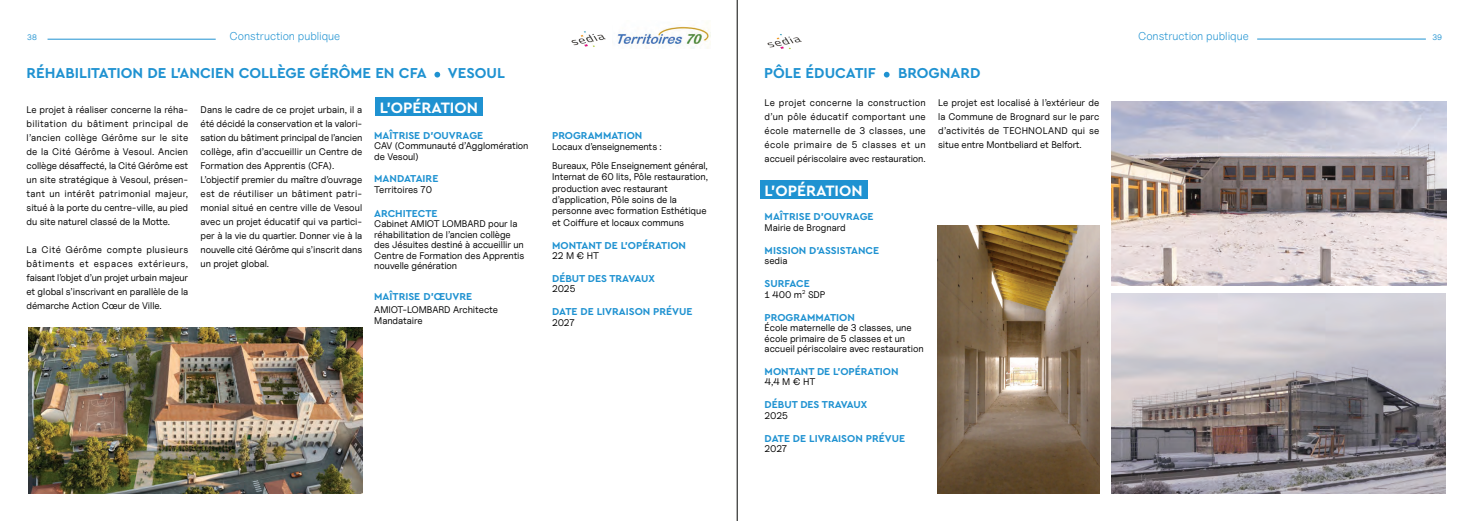
<style>
.page{position:relative;width:1474px;height:521px;background:#fff}
.page>*{position:absolute;margin:0;border:0;box-sizing:border-box;transform-origin:0 0}
.t1{font:700 15.75px "Cera Pro";color:#fff}
.t2{font:700 15.05px "Cera Pro";color:#1f92d1}
.t3{font:300 11.38px "Uncut Sans";color:#1f92d1}
.t4{font:700 10.5px "Cera Pro";color:#1f92d1}
.t5{font:9.62px/14px "Uncut Sans";letter-spacing:-.005em;color:#000001}
.t6{font:7.88px "Uncut Sans";color:#1f92d1}
</style>
<div class="page">
<hr style="left:48px;top:39px;width:168px;height:1px;background:#1f92d1">
<hr style="left:1257px;top:39px;width:168px;height:1px;background:#1f92d1">
<hr style="left:737px;top:0;width:1px;height:521px;background:#040503">
<svg style="left:434px;top:72px;width:6px;height:6px"></svg>
<img style="left:29px;top:327px;width:333px;height:167px">
<img style="left:617px;top:25px;width:93px;height:23px">
<img style="left:571px;top:31px;width:35px;height:16px">
<div style="left:375px;top:97px;width:108px;height:19px;background:#1f92d1"></div>
<svg style="left:883px;top:72px;width:6px;height:6px"></svg>
<img style="left:938px;top:226px;width:161px;height:268px">
<img style="left:1111px;top:101px;width:335px;height:184px">
<img style="left:1111px;top:293px;width:334px;height:200px">
<div style="left:759px;top:180px;width:108px;height:19px;background:#1f92d1"></div>
<img style="left:767px;top:34px;width:35px;height:15px">
<p class="t6" style="left:27px;top:32px;width:11px">38</p>
<p class="t3" style="left:230px;top:29px;width:112px">Construction publique</p>
<p class="t3" style="left:1138px;top:28px;width:112px">Construction publique</p>
<p class="t6" style="left:1432px;top:32px;width:11px">39</p>
<h2 class="t2" style="left:27px;top:62px;width:402px">RÉHABILITATION DE L’ANCIEN COLLÈGE GÉRÔME EN CFA</h2>
<h2 class="t2" style="left:448px;top:62px;width:59px">VESOUL</h2>
<p class="t5" style="left:27px;top:102px;width:163px;text-align:justify">Le projet à réaliser concerne la réha&shy;bilitation du bâtiment principal de l’ancien collège Gérôme sur le site de la Cité Gérôme à Vesoul. Ancien collège désaffecté, la Cité Gérôme est un site stratégique à Vesoul, présen&shy;tant un intérêt patrimonial majeur, situé à la porte du centre-ville, au pied du site naturel classé de la Motte.</p>
<p class="t5" style="left:27px;top:242px;width:163px;text-align:justify">La Cité Gérôme compte plusieurs bâtiments et espaces extérieurs, faisant l’objet d’un projet urbain majeur et global s’inscrivant en parallèle de la démarche Action Cœur de Ville.</p>
<p class="t5" style="left:201px;top:102px;width:163px">Dans le cadre de ce projet urbain, il a été décidé la conservation et la valori&shy;sation du bâtiment principal de l’ancien collège, afin d’accueillir un Centre de Formation des Apprentis (CFA).<br>L’objectif premier du maître d’ouvrage est de réutiliser un bâtiment patri&shy;monial situé en centre ville de Vesoul avec un projet éducatif qui va partici&shy;per à la vie du quartier. Donner vie à la nouvelle cité Gérôme qui s’inscrit dans un projet global.</p>
<h1 class="t1" style="left:380px;top:98px;width:99px">L'OPÉRATION</h1>
<p class="t4" style="left:374px;top:128px;width:110px">MAÎTRISE D’OUVRAGE</p>
<p class="t5" style="left:374px;top:140px;width:156px;line-height:10.5px">CAV (Communauté d’Agglomération de Vesoul)</p>
<p class="t4" style="left:374px;top:172px;width:66px">MANDATAIRE</p>
<p class="t5" style="left:374px;top:182px;width:59px">Territoires 70</p>
<p class="t4" style="left:374px;top:206px;width:65px">ARCHITECTE</p>
<p class="t5" style="left:374px;top:219px;width:152px;line-height:10.5px">Cabinet AMIOT LOMBARD pour la réhabilitation de l’ancien collège des Jésuites destiné à accueillir un<br>Centre de Formation des Apprentis nouvelle génération</p>
<p class="t4" style="left:374px;top:290px;width:99px">MAÎTRISE D’ŒUVRE</p>
<p class="t5" style="left:374px;top:304px;width:125px;line-height:10.5px">AMIOT-LOMBARD Architecte<br>Mandataire</p>
<p class="t4" style="left:552px;top:128px;width:92px">PROGRAMMATION</p>
<p class="t5" style="left:552px;top:137px;width:157px;line-height:18.8px">Locaux d’enseignements :<br>Bureaux, Pôle Enseignement général,</p>
<p class="t5" style="left:552px;top:171px;width:157px;line-height:11.4px">Internat de 60 lits, Pôle restauration, production avec restaurant d’application, Pôle soins de la personne avec formation Esthétique et Coiffure et locaux communs</p>
<p class="t4" style="left:552px;top:238px;width:135px">MONTANT DE L’OPÉRATION</p>
<p class="t5" style="left:552px;top:248px;width:48px">22 M € HT</p>
<p class="t4" style="left:552px;top:271px;width:104px">DÉBUT DES TRAVAUX</p>
<p class="t5" style="left:552px;top:282px;width:25px">2025</p>
<p class="t4" style="left:552px;top:305px;width:142px">DATE DE LIVRAISON PRÉVUE</p>
<p class="t5" style="left:552px;top:315px;width:24px">2027</p>
<h2 class="t2" style="left:764px;top:62px;width:113px">PÔLE ÉDUCATIF</h2>
<h2 class="t2" style="left:898px;top:62px;width:84px">BROGNARD</h2>
<p class="t5" style="left:764px;top:95px;width:163px;text-align:justify">Le projet concerne la construction d’un pôle éducatif comportant une école maternelle de 3 classes, une école primaire de 5 classes et un accueil périscolaire avec restauration.</p>
<p class="t5" style="left:938px;top:95px;width:163px;text-align:justify">Le projet est localisé à l’extérieur de la Commune de Brognard sur le parc d’activités de TECHNOLAND qui se situe entre Montbeliard et Belfort.</p>
<h1 class="t1" style="left:764px;top:180px;width:99px">L'OPÉRATION</h1>
<p class="t4" style="left:764px;top:210px;width:110px">MAÎTRISE D’OUVRAGE</p>
<p class="t5" style="left:764px;top:220px;width:82px">Mairie de Brognard</p>
<p class="t4" style="left:764px;top:243px;width:116px">MISSION D'ASSISTANCE</p>
<p class="t5" style="left:764px;top:254px;width:24px">sedia</p>
<p class="t4" style="left:764px;top:277px;width:47px">SURFACE</p>
<p class="t5" style="left:764px;top:287px;width:62px">1 400 m<sup>2</sup> SDP</p>
<p class="t4" style="left:764px;top:310px;width:92px">PROGRAMMATION</p>
<p class="t5" style="left:764px;top:322px;width:160px;line-height:10.5px">École maternelle de 3 classes, une école primaire de 5 classes et un accueil périscolaire avec restauration</p>
<p class="t4" style="left:764px;top:364px;width:135px">MONTANT DE L’OPÉRATION</p>
<p class="t5" style="left:764px;top:375px;width:52px">4,4 M € HT</p>
<p class="t4" style="left:764px;top:398px;width:104px">DÉBUT DES TRAVAUX</p>
<p class="t5" style="left:764px;top:408px;width:25px">2025</p>
<p class="t4" style="left:764px;top:431px;width:142px">DATE DE LIVRAISON PRÉVUE</p>
<p class="t5" style="left:764px;top:442px;width:24px">2027</p>
</div>
